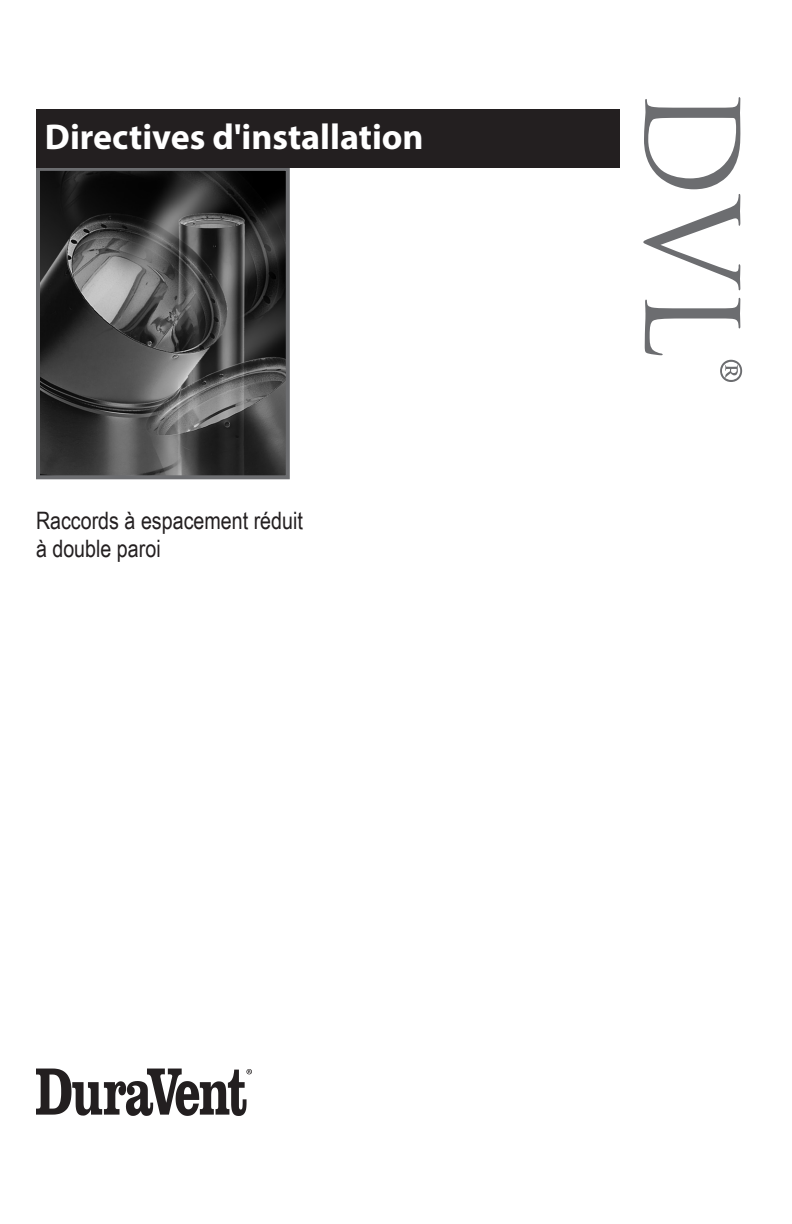
<style>
.page{position:relative;width:792px;height:1224px;background:#fff}
.page>*{position:absolute;margin:0;border:0;box-sizing:border-box;transform-origin:0 0}
.t1{font:126px "Trajan Pro";color:#6c6d70;scale:.96 1}
.t2{font:700 36px "Myriad Pro";color:#fff}
.t3{font:24px/28px "Arial Narrow";color:#231f20}
</style>
<div class="page">
<img style="left:41px;top:172px;width:244px;height:302px">
<div style="left:36px;top:167px;width:254px;height:312px;border:4px solid #6c6d70"></div>
<div style="left:36px;top:109px;width:584px;height:58px;background:#231f20"></div>
<svg style="left:36px;top:1069px;width:216px;height:47px"></svg>
<h2 class="t2" style="left:45px;top:114px;width:380px">Directives d'installation</h2>
<p class="t3" style="left:36px;top:506px;width:268px">Raccords à espacement réduit à double paroi</p>
<h1 class="t1" style="left:771px;top:86px;width:311px;rotate:90deg">DVL®</h1>
</div>
